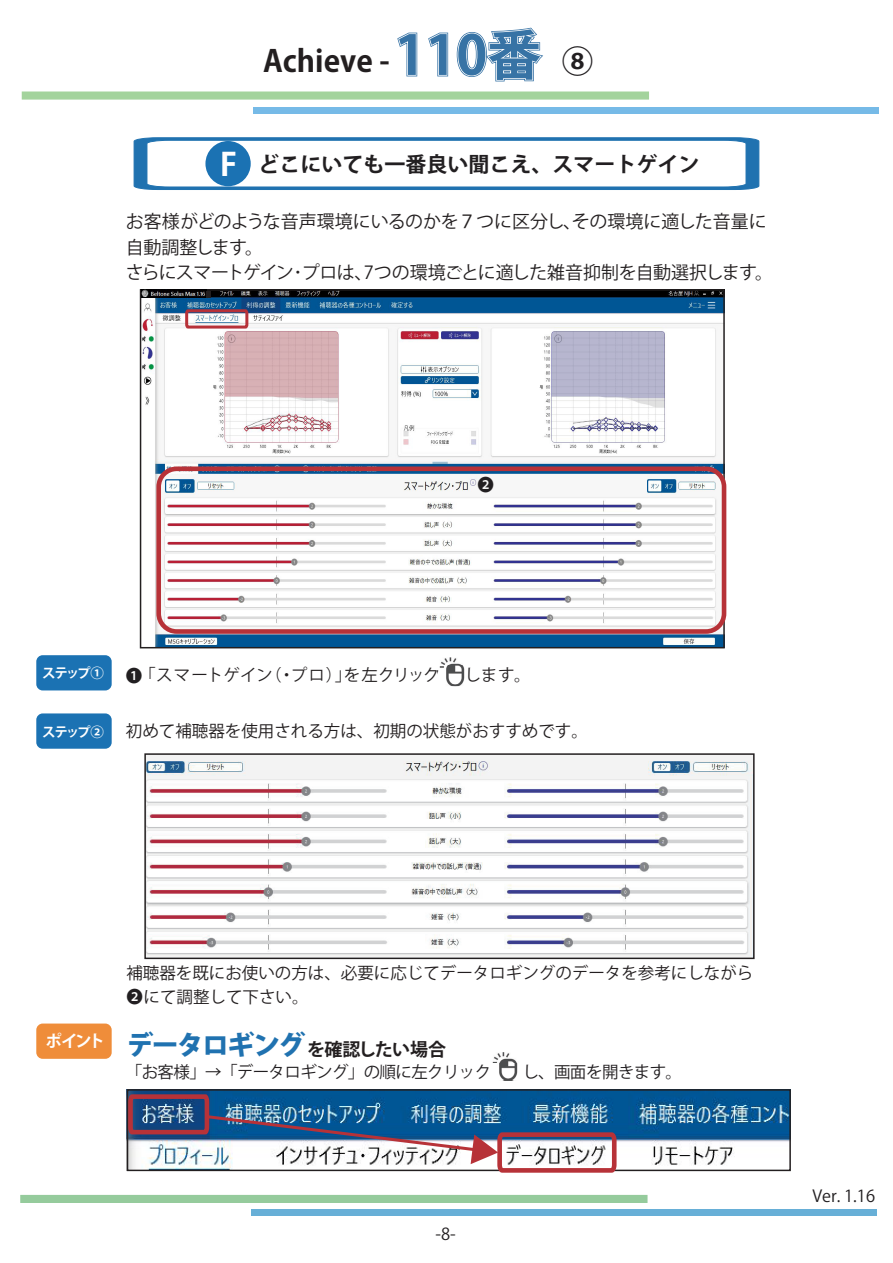
<style>
.page{position:relative;width:893px;height:1263px;background:#fff}
.page>*{position:absolute;margin:0;border:0;box-sizing:border-box;transform-origin:0 0}
.t1{font:700 30px "Koz Go Pr 6 N";color:#231f20}
.t2{font:700 21px "Koz Go Pro";color:#221f21}
.t3{font:18px/25.5px "Koz Go Pr 6 N";letter-spacing:-.02em;color:#231f20}
.t4{font:700 18px "Koz Go Pr 6 N";letter-spacing:-.03em;color:#231f20}
.t5{font:16.95px "Koz Go Pro";color:#221f21}
.t6{font:16.5px/23.5px "Koz Go Pr 6 N";color:#231f20}
.t7{font:16.5px "Koz Go Pro";letter-spacing:-.04em;color:#221f21}
.t8{font:700 13.5px "Koz Go Pro";letter-spacing:-.115em;color:#fff}
.s1{font-family:"Koz Go Pro";font-size:54px;color:#2f73a8}
.s2{font-family:"Koz Go Pro";font-size:31.5px;color:#221f21}
.s3{font-size:31.5px;color:#fff}
.s4{font-family:"Koz Go Pro";font-size:16.95px;color:#221f21}
.s5{font-size:18px}
.s6{font-family:"Koz Go Pro";font-weight:800;font-size:27px;color:#2072b0}
</style>
<div class="page">
<div style="left:22px;top:91px;width:627px;height:9px;background:#a3d39c;border:2px solid #a3d39c"></div>
<div style="left:253px;top:107px;width:626px;height:7px;background:#76bae7"></div>
<div style="left:457px;top:32px;width:30px;height:45px;border:3px solid #3773a5;border-radius:50%"></div>
<div style="left:465px;top:38px;width:14px;height:33px;border:3px solid #3773a5;border-radius:50%"></div>
<svg style="left:397px;top:32px;width:21px;height:45px"></svg>
<svg style="left:428px;top:32px;width:21px;height:45px"></svg>
<div style="left:457px;top:33px;width:29px;height:43px;border:2px solid #fff;border-radius:50%"></div>
<div style="left:465px;top:39px;width:13px;height:31px;border:2px solid #fff;border-radius:50%"></div>
<svg style="left:483px;top:27px;width:60px;height:55px"></svg>
<div style="left:20px;top:1195px;width:627px;height:8px;background:#95cb9c"></div>
<div style="left:251px;top:1209px;width:626px;height:7px;background:#67afd7"></div>
<img style="left:126px;top:1090px;width:662px;height:75px">
<svg style="left:133px;top:137px;width:627px;height:53px"></svg>
<div style="left:205px;top:141px;width:46px;height:45px;background:#1b72b3;border-radius:50%"></div>
<div style="left:36px;top:655px;width:76px;height:35px;background:#1b72b3;border-radius:6px"></div>
<div style="left:36px;top:713px;width:76px;height:36px;background:#1b72b3;border-radius:6px"></div>
<img style="left:440px;top:657px;width:23px;height:29px">
<img style="left:439px;top:666px;width:26px;height:17px">
<img style="left:492px;top:1052px;width:26px;height:29px">
<img style="left:492px;top:1064px;width:26px;height:16px">
<div style="left:36px;top:1023px;width:76px;height:36px;background:#ef8d3a;border-radius:6px"></div>
<div style="left:127px;top:1089px;width:664px;height:82px;border:2px solid #231f20"></div>
<img style="left:143px;top:292px;width:579px;height:353px">
<div style="left:140px;top:289px;width:585px;height:359px;border:2px solid #231f20"></div>
<div style="left:156px;top:466px;width:570px;height:168px;border:5px solid #b73238;border-radius:18px"></div>
<img style="left:147px;top:756px;width:605px;height:200px">
<div style="left:144px;top:753px;width:611px;height:206px;border:2px solid #231f20"></div>
<svg style="left:184px;top:308px;width:66px;height:22px"></svg>
<img style="left:126px;top:1092px;width:493px;height:81px">
<img style="left:141px;top:290px;width:65px;height:8px">
<svg style="left:206px;top:291px;width:4px;height:7px"></svg>
<p class="t1" style="left:263px;top:44px;width:332px">Achieve - <span class="s1">110番</span> <span class="s2">⑧</span></p>
<p class="t2" style="left:220px;top:151px;width:481px"><span class="s3">F</span> どこにいても一番良い聞こえ、スマートゲイン</p>
<p class="t3" style="left:126px;top:209px;width:649px">お客様がどのような音声環境にいるのかを７つに区分し、その環境に適した音量に自動調整します。<br>さらにスマートゲイン･プロは、7つの環境ごとに適した雑音抑制を自動選択します。</p>
<p class="t5" style="left:477px;top:474px;width:18px">❷</p>
<p class="t8" style="left:42px;top:665px;width:63px">ステップ①</p>
<p class="t6" style="left:126px;top:664px;width:406px"><span class="s4">❶</span>「スマートゲイン（・プロ）」を左クリッ<span class="s5">ク　</span> します。</p>
<p class="t8" style="left:42px;top:723px;width:63px">ステップ②</p>
<p class="t6" style="left:126px;top:719px;width:463px">初めて補聴器を使用される方は、初期の状態がおすすめです。</p>
<p class="t6" style="left:126px;top:962px;width:629px">補聴器を既にお使いの方は、必要に応じてデータロギングのデータを参考にしながら<br><span class="s4">❷</span>にて調整して下さい。</p>
<p class="t4" style="left:46px;top:1039px;width:402px"><sup>ポイント</sup> <span class="s6">データロギング</span>を確認したい場合</p>
<p class="t7" style="left:126px;top:1061px;width:367px">「お客様」→「データロギング」の順に左クリック</p>
<p class="t7" style="left:522px;top:1061px;width:161px">し、画面を開きます。</p>
<p class="t7" style="left:435px;top:1223px;width:22px">-8-</p>
<p class="t7" style="left:813px;top:1185px;width:64px">Ver. 1.16</p>
</div>
